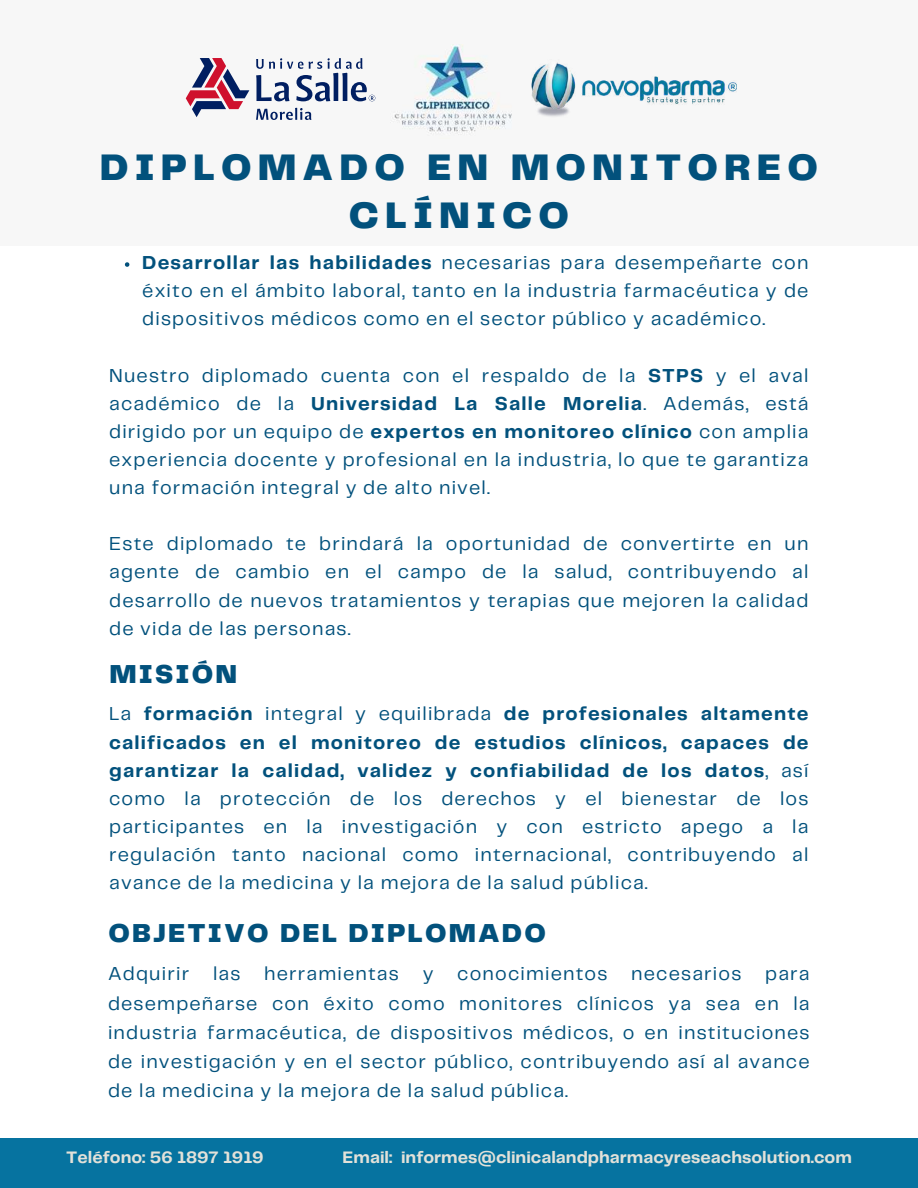
<style>
.page{position:relative;width:918px;height:1188px;background:#fff}
.page>*{position:absolute;margin:0;border:0;box-sizing:border-box;transform-origin:0 0}
.t1{font:900 38.4px/48.3px "Telegraf";letter-spacing:.16em;color:#02517c;text-align:center}
.t2{font:900 27px "Telegraf";letter-spacing:.08em;color:#02517c}
.t3{font:19.5px/28.2px "Telegraf";letter-spacing:.06em;color:#02517c;text-align:justify}
.t4{font:700 17.25px "Telegraf";color:#e2e1d9}
.s1{font-weight:700}
</style>
<div class="page">
<svg style="left:125px;top:262px;width:4px;height:5px"></svg>
<div style="left:0;top:1138px;width:918px;height:50px;background:#0673a0"></div>
<div style="left:0;top:0;width:918px;height:245px;background:#f7f7f7"></div>
<img style="left:531px;top:62px;width:206px;height:55px">
<img style="left:394px;top:45px;width:118px;height:87px">
<svg style="left:186px;top:58px;width:63px;height:59px"></svg>
<svg style="left:256px;top:108px;width:55px;height:12px"></svg>
<svg style="left:256px;top:58px;width:119px;height:43px"></svg>
<h1 class="t1" style="left:100px;top:145px;width:720px">DIPLOMADO EN MONITOREO<br>CLÍNICO</h1>
<p class="t3" style="left:142px;top:249px;width:668px"><span class="s1">Desarrollar las habilidades</span> necesarias para desempeñarte con éxito en el ámbito laboral, tanto en la industria farmacéutica y de dispositivos médicos como en el sector público y académico.</p>
<p class="t3" style="left:109px;top:362px;width:701px">Nuestro diplomado cuenta con el respaldo de la <span class="s1">STPS</span> y el aval académico de la <span class="s1">Universidad La Salle Morelia</span>. Además, está dirigido por un equipo de <span class="s1">expertos en monitoreo clínico</span> con amplia experiencia docente y profesional en la industria, lo que te garantiza una formación integral y de alto nivel.</p>
<p class="t3" style="left:109px;top:531px;width:701px">Este diplomado te brindará la oportunidad de convertirte en un agente de cambio en el campo de la salud, contribuyendo al desarrollo de nuevos tratamientos y terapias que mejoren la calidad de vida de las personas.</p>
<h2 class="t2" style="left:110px;top:663px;width:129px">MISIÓN</h2>
<p class="t3" style="left:109px;top:701px;width:701px">La <span class="s1">formación</span> integral y equilibrada <span class="s1">de profesionales altamente calificados en el monitoreo de estudios clínicos, capaces de garantizar la calidad, validez y confiabilidad de los datos</span>, así como la protección de los derechos y el bienestar de los participantes en la investigación y con estricto apego a la regulación tanto nacional como internacional, contribuyendo al avance de la medicina y la mejora de la salud pública.</p>
<h2 class="t2" style="left:108px;top:922px;width:439px">OBJETIVO DEL DIPLOMADO</h2>
<p class="t3" style="left:108px;top:960px;width:703px;line-height:29.2px">Adquirir las herramientas y conocimientos necesarios para desempeñarse con éxito como monitores clínicos ya sea en la industria farmacéutica, de dispositivos médicos, o en instituciones de investigación y en el sector público, contribuyendo así al avance de la medicina y la mejora de la salud pública.</p>
<p class="t4" style="left:66px;top:1150px;width:199px">Teléfono: 56 1897 1919</p>
<p class="t4" style="left:343px;top:1150px;width:511px">Email: informes@clinicalandpharmacyreseachsolution.com</p>
</div>
